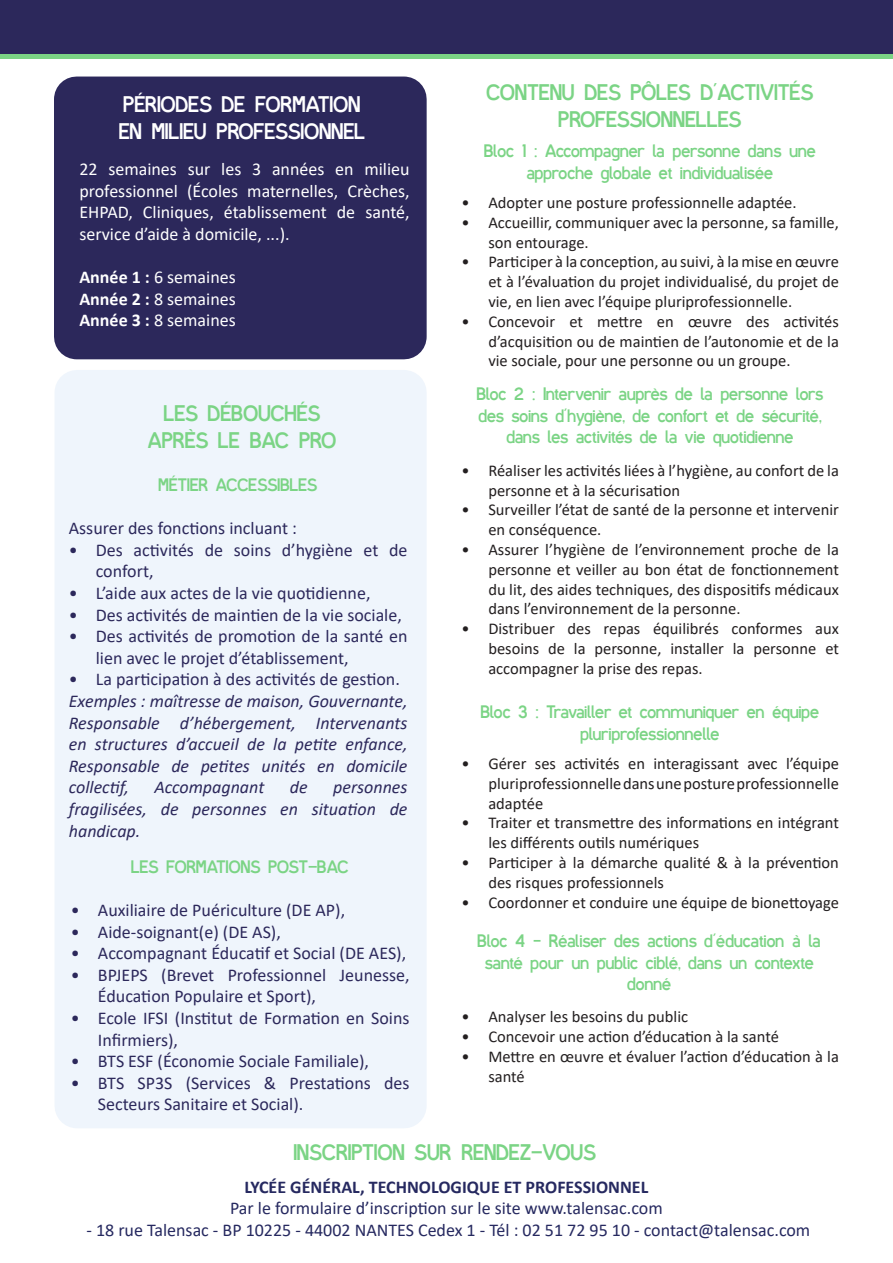
<style>
.page{position:relative;width:893px;height:1263px;background:#fff}
.page>*{position:absolute;margin:0;border:0;box-sizing:border-box;transform-origin:0 0}
.t1{font:22.5px/27px "Ishotthe Serif";color:#7bd485;text-align:center}
.t2{font:22.5px/27px "Ishotthe Serif";color:#fff}
.t3{font:18px/21.6px "Calibri";color:#2c285b}
.t4{font:18px/21.6px "Ishotthe Serif";color:#7bd485;text-align:center}
.t5{font:italic 18px/21.6px "Calibri";color:#2c285b;text-align:justify}
.t6{font:18px/21.6px "Calibri";color:#fff;text-align:justify}
.t7{font:18px "Calibri";color:#262960}
.t8{font:700 18px "Calibri";color:#262960}
.t9{font:16.5px/19.8px "Calibri";color:#231f20}
.s1{font-weight:700}
</style>
<div class="page">
<svg style="left:0;top:53px;width:893px;height:6px;background:#6db77e"></svg>
<div style="left:0;top:0;width:893px;height:53px;background:#2c285b"></div>
<div style="left:77px;top:99px;width:327px;height:238px;background:#2c285b"></div>
<div style="left:54px;top:77px;width:373px;height:282px;border:45px solid #2c285b"></div>
<div style="left:77px;top:392px;width:327px;height:714px;background:#eff5fc"></div>
<div style="left:55px;top:370px;width:372px;height:758px;border:45px solid #eff5fc"></div>
<h1 class="t2" style="left:119px;top:91px;width:248px">PÉRIODES DE FORMATION<br>EN MILIEU PROFESSIONNEL</h1>
<p class="t6" style="left:79px;top:158px;width:332px">22 semaines sur les 3 années en milieu professionnel (Écoles maternelles, Crèches, EHPAD, Cliniques, établissement de santé, service d’aide à domicile, ...).</p>
<p class="t6" style="left:79px;top:268px;width:158px"><span class="s1">Année 1 :</span> 6 semaines <span class="s1">Année 2 :</span> 8 semaines <span class="s1">Année 3 :</span> 8 semaines</p>
<h1 class="t1" style="left:148px;top:401px;width:190px">LES DÉBOUCHÉS<br>APRÈS LE BAC PRO</h1>
<p class="t4" style="left:159px;top:474px;width:160px">MÉTIER ACCESSIBLES</p>
<p class="t3" style="left:69px;top:517px;width:230px">Assurer des fonctions incluant :</p>
<p class="t3" style="left:96px;top:540px;width:313px;text-indent:-27px">• Des activités de soins d’hygiène et de confort,</p>
<p class="t3" style="left:69px;top:583px;width:303px">• L’aide aux actes de la vie quotidienne,</p>
<p class="t3" style="left:69px;top:605px;width:335px">• Des activités de maintien de la vie sociale,</p>
<p class="t3" style="left:96px;top:627px;width:313px;text-indent:-27px">• Des activités de promotion de la santé en lien avec le projet d’établissement,</p>
<p class="t3" style="left:69px;top:670px;width:333px">• La participation à des activités de gestion.</p>
<p class="t5" style="left:69px;top:691px;width:340px">Exemples : maîtresse de maison, Gouvernante, Responsable d’hébergement, Intervenants en structures d’accueil de la petite enfance, Responsable de petites unités en domicile collectif,</p>
<p class="t5" style="left:154px;top:776px;width:111px">Accompagnant</p>
<p class="t5" style="left:290px;top:776px;width:19px">de</p>
<p class="t5" style="left:69px;top:776px;width:340px;text-indent:264px">personnes fragilisées, de personnes en situation de handicap.</p>
<p class="t4" style="left:132px;top:856px;width:219px">LES FORMATIONS POST-BAC</p>
<p class="t3" style="left:71px;top:900px;width:276px">• Auxiliaire de Puériculture (DE AP),</p>
<p class="t3" style="left:71px;top:922px;width:211px">• Aide-soignant(e) (DE AS),</p>
<p class="t3" style="left:71px;top:944px;width:337px">• Accompagnant Éducatif et Social (DE AES),</p>
<p class="t3" style="left:98px;top:965px;width:313px;text-indent:-27px">• BPJEPS (Brevet Professionnel Jeunesse,<br>Éducation Populaire et Sport),</p>
<p class="t3" style="left:98px;top:1008px;width:313px;text-indent:-27px">• Ecole IFSI (Institut de Formation en Soins<br>Infirmiers),</p>
<p class="t3" style="left:71px;top:1052px;width:300px">• BTS ESF (Économie Sociale Familiale),</p>
<p class="t3" style="left:98px;top:1073px;width:313px;text-indent:-27px">• BTS SP3S (Services &amp; Prestations des<br>Secteurs Sanitaire et Social).</p>
<h1 class="t1" style="left:487px;top:80px;width:328px">CONTENU DES PÔLES D’ACTIVITÉS<br>PROFESSIONNELLES</h1>
<p class="t4" style="left:484px;top:141px;width:333px">Bloc 1 : Accompagner la personne dans une approche globale et individualisée</p>
<p class="t9" style="left:461px;top:194px;width:337px">• Adopter une posture professionnelle adaptée.</p>
<p class="t9" style="left:488px;top:214px;width:352px;text-indent:-27px">• Accueillir, communiquer avec la personne, sa famille, son entourage.</p>
<p class="t9" style="left:488px;top:253px;width:352px;text-align:justify;text-indent:-27px">• Participer à la conception, au suivi, à la mise en œuvre et à l’évaluation du projet individualisé, du projet de vie, en lien avec l’équipe pluriprofessionnelle.</p>
<p class="t9" style="left:488px;top:313px;width:352px;text-align:justify;text-indent:-27px">• Concevoir et mettre en œuvre des activités d’acquisition ou de maintien de l’autonomie et de la vie sociale, pour une personne ou un groupe.</p>
<p class="t4" style="left:477px;top:383px;width:348px">Bloc 2 : Intervenir auprès de la personne lors des soins d’hygiène, de confort et de sécurité, dans les activités de la vie quotidienne</p>
<p class="t9" style="left:488px;top:462px;width:352px;text-indent:-27px">• Réaliser les activités liées à l’hygiène, au confort de la personne et à la sécurisation</p>
<p class="t9" style="left:488px;top:501px;width:352px;text-indent:-27px">• Surveiller l’état de santé de la personne et intervenir en conséquence.</p>
<p class="t9" style="left:488px;top:541px;width:352px;text-align:justify;text-indent:-27px">• Assurer l’hygiène de l’environnement proche de la personne et veiller au bon état de fonctionnement du lit, des aides techniques, des dispositifs médicaux dans l’environnement de la personne.</p>
<p class="t9" style="left:488px;top:620px;width:352px;text-align:justify;text-indent:-27px">• Distribuer des repas équilibrés conformes aux besoins de la personne, installer la personne et accompagner la prise des repas.</p>
<p class="t4" style="left:481px;top:702px;width:340px">Bloc 3 : Travailler et communiquer en équipe pluriprofessionnelle</p>
<p class="t9" style="left:488px;top:755px;width:352px;text-align:justify;text-indent:-27px">• Gérer ses activités en interagissant avec l’équipe pluriprofessionnelle dans une posture professionnelle adaptée</p>
<p class="t9" style="left:488px;top:814px;width:352px;text-indent:-27px">• Traiter et transmettre des informations en intégrant les différents outils numériques</p>
<p class="t9" style="left:488px;top:854px;width:352px;text-indent:-27px">• Participer à la démarche qualité &amp; à la prévention des risques professionnels</p>
<p class="t9" style="left:461px;top:893px;width:379px">• Coordonner et conduire une équipe de bionettoyage</p>
<p class="t4" style="left:478px;top:931px;width:344px">Bloc 4 – Réaliser des actions d’éducation à la santé pour un public ciblé, dans un contexte donné</p>
<p class="t9" style="left:461px;top:1008px;width:228px">• Analyser les besoins du public</p>
<p class="t9" style="left:461px;top:1028px;width:319px">• Concevoir une action d’éducation à la santé</p>
<p class="t9" style="left:488px;top:1048px;width:352px;text-indent:-27px">• Mettre en œuvre et évaluer l’action d’éducation à la santé</p>
<h1 class="t1" style="left:294px;top:1139px;width:304px">INSCRIPTION SUR RENDEZ-VOUS</h1>
<p class="t8" style="left:244px;top:1174px;width:405px">LYCÉE GÉNÉRAL, TECHNOLOGIQUE ET PROFESSIONNEL</p>
<p class="t7" style="left:230px;top:1196px;width:434px">Par le formulaire d’inscription sur le site www.talensac.com</p>
<p class="t7" style="left:86px;top:1217px;width:725px">- 18 rue Talensac - BP 10225 - 44002 NANTES Cedex 1 - Tél : 02 51 72 95 10 - contact@talensac.com</p>
</div>
